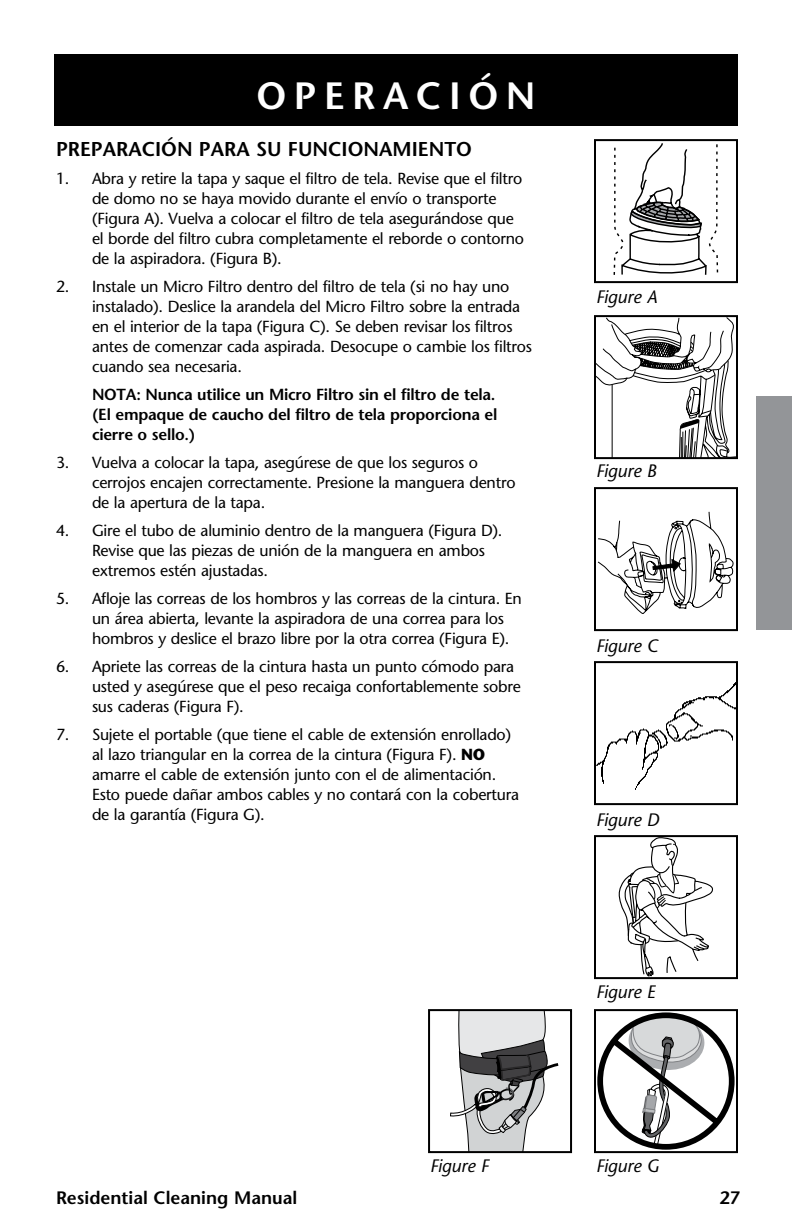
<style>
.page{position:relative;width:792px;height:1224px;background:#fff}
.page>*{position:absolute;margin:0;border:0;box-sizing:border-box;transform-origin:0 0}
.t1{font:600 38px "Stone Sans";letter-spacing:.2em;color:#fff}
.t2{font:600 24px "Stone Sans";letter-spacing:.2em;color:#fff}
.t3{font:600 20px "Stone Sans";color:#000}
.t4{font:italic 18px "Stone Sans";color:#000}
.t5{font:600 18px "Stone Sans";color:#000}
.t6{font:16px/20px "Stone Sans";letter-spacing:-.015em;color:#000}
.t7{font:600 16px/20px "Stone Sans";letter-spacing:-.015em;color:#000;text-align:justify}
.s1{font-weight:700}
</style>
<div class="page">
<div style="left:756px;top:396px;width:36px;height:234px;background:#939598"></div>
<div style="left:54px;top:54px;width:684px;height:72px;background:#000"></div>
<img style="left:597px;top:683px;width:138px;height:107px">
<div style="left:674px;top:748px;width:54px;height:44px;background:#fff"></div>
<div style="left:594px;top:661px;width:144px;height:144px;border:2px solid #000"></div>
<svg style="left:619px;top:838px;width:94px;height:138px"></svg>
<div style="left:594px;top:835px;width:144px;height:144px;border:2px solid #000"></div>
<svg style="left:613px;top:143px;width:106px;height:132px"></svg>
<div style="left:594px;top:139px;width:144px;height:144px;border:2px solid #000"></div>
<svg style="left:598px;top:512px;width:135px;height:102px"></svg>
<div style="left:594px;top:487px;width:144px;height:144px;border:2px solid #000"></div>
<svg style="left:450px;top:1012px;width:108px;height:138px"></svg>
<div style="left:428px;top:1009px;width:144px;height:144px;border:2px solid #000"></div>
<svg style="left:597px;top:1012px;width:138px;height:138px"></svg>
<div style="left:594px;top:1009px;width:144px;height:144px;border:2px solid #000"></div>
<svg style="left:597px;top:318px;width:137px;height:138px"></svg>
<div style="left:594px;top:315px;width:144px;height:144px;border:2px solid #000"></div>
<h1 class="t1" style="left:256px;top:73px;width:281px">OPERACIÓN</h1>
<p class="t3" style="left:56px;top:137px;width:417px">PREPARACIÓN PARA SU FUNCIONAMIENTO</p>
<p class="t6" style="left:92px;top:169px;width:434px;text-indent:-36px">1. Abra y retire la tapa y saque el filtro de tela. Revise que el filtro de domo no se haya movido durante el envío o transporte (Figura A). Vuelva a colocar el filtro de tela asegurándose que el borde del filtro cubra completamente el reborde o contorno de la aspiradora. (Figura B).</p>
<p class="t6" style="left:92px;top:277px;width:442px;text-indent:-36px">2. Instale un Micro Filtro dentro del filtro de tela (si no hay uno instalado). Deslice la arandela del Micro Filtro sobre la entrada en el interior de la tapa (Figura C). Se deben revisar los filtros antes de comenzar cada aspirada. Desocupe o cambie los filtros cuando sea necesaria.</p>
<p class="t7" style="left:92px;top:385px;width:407px">NOTA: Nunca utilice un Micro Filtro sin el filtro de tela. (El empaque de caucho del filtro de tela proporciona el cierre o sello.)</p>
<p class="t6" style="left:92px;top:453px;width:425px;text-indent:-36px">3. Vuelva a colocar la tapa, asegúrese de que los seguros o cerrojos encajen correctamente. Presione la manguera dentro de la apertura de la tapa.</p>
<p class="t6" style="left:92px;top:521px;width:412px;text-indent:-36px">4. Gire el tubo de aluminio dentro de la manguera (Figura D).<br>Revise que las piezas de unión de la manguera en ambos extremos estén ajustadas.</p>
<p class="t6" style="left:92px;top:589px;width:431px;text-indent:-36px">5. Afloje las correas de los hombros y las correas de la cintura. En un área abierta, levante la aspiradora de una correa para los hombros y deslice el brazo libre por la otra correa (Figura E).</p>
<p class="t6" style="left:92px;top:657px;width:430px;text-indent:-36px">6. Apriete las correas de la cintura hasta un punto cómodo para usted y asegúrese que el peso recaiga confortablemente sobre sus caderas (Figura F).</p>
<p class="t6" style="left:92px;top:725px;width:429px;text-indent:-36px">7. Sujete el portable (que tiene el cable de extensión enrollado) al lazo triangular en la correa de la cintura (Figura F). <span class="s1">NO </span>amarre el cable de extensión junto con el de alimentación.<br>Esto puede dañar ambos cables y no contará con la cobertura de la garantía (Figura G).</p>
<h2 class="t2" style="left:276px;top:76px;width:241px">IntroducCi on</h2>
<p class="t4" style="left:596px;top:286px;width:63px">Figure A</p>
<p class="t4" style="left:596px;top:460px;width:62px">Figure B</p>
<p class="t4" style="left:596px;top:635px;width:63px">Figure C</p>
<p class="t4" style="left:596px;top:809px;width:65px">Figure D</p>
<p class="t4" style="left:596px;top:981px;width:61px">Figure E</p>
<p class="t4" style="left:430px;top:1155px;width:60px">Figure F</p>
<p class="t4" style="left:596px;top:1155px;width:65px">Figure G</p>
<p class="t5" style="left:56px;top:1187px;width:243px">Residential Cleaning Manual</p>
<p class="t5" style="left:719px;top:1187px;width:22px">27</p>
</div>
